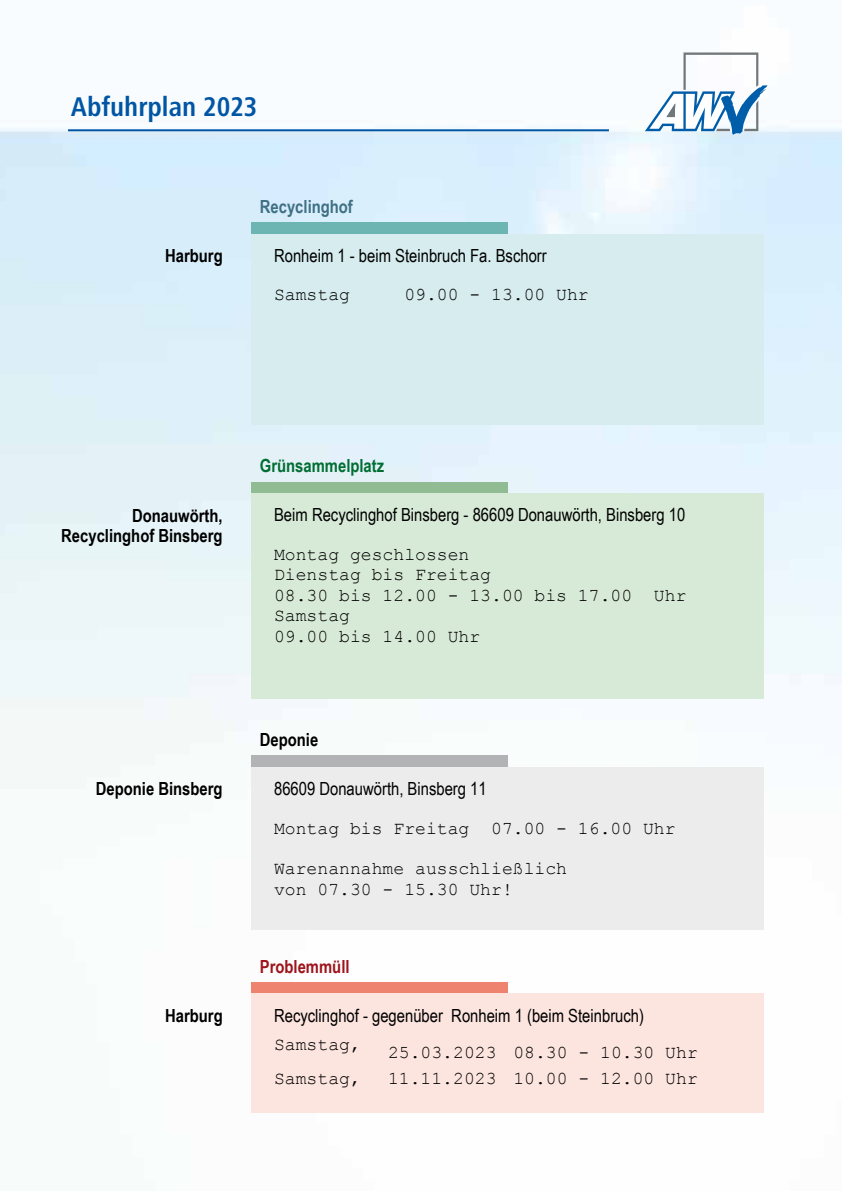
<style>
.page{position:relative;width:842px;height:1191px;background:#fff}
.page>*{position:absolute;margin:0;border:0;box-sizing:border-box;transform-origin:0 0}
.t1{font:700 28.2px "Arial Narrow";color:#1a65ab}
.t2{font:700 condensed 28px "Frutiger Next";color:#0056a4}
.t3{font:18px/20.4px "Courier New";color:#000}
.t4{font:18px "Arial Narrow";color:#000}
.t5{font:700 18px/20.8px "Arial Narrow";color:#000;text-align:right}
.t6{font:700 18px "Arial Narrow";color:#006e33}
.t7{font:700 18px "Arial Narrow";color:#3f7183}
.t8{font:700 18px "Arial Narrow";color:#9e141c}
</style>
<div class="page">
<hr style="left:68px;top:129px;width:541px;height:2px;background:#0056a4">
<svg style="left:645px;top:52px;width:123px;height:83px"></svg>
<div style="left:251px;top:222px;width:257px;height:12px;background:#6cb5b3"></div>
<div style="left:251px;top:234px;width:513px;height:190px;background:#d6ecee"></div>
<div style="left:251px;top:482px;width:257px;height:11px;background:#91bb92"></div>
<div style="left:251px;top:493px;width:513px;height:205px;background:#d7ead7"></div>
<div style="left:251px;top:755px;width:257px;height:12px;background:#b1b3b4"></div>
<div style="left:251px;top:767px;width:513px;height:163px;background:#ececed"></div>
<div style="left:251px;top:982px;width:257px;height:11px;background:#ee8370"></div>
<div style="left:251px;top:993px;width:513px;height:76px;background:#fce4df"></div>
<div style="left:251px;top:1069px;width:513px;height:26px;background:#fce4df"></div>
<div style="left:251px;top:1095px;width:513px;height:17px;background:#fce4df"></div>
<h2 class="t2" style="left:71px;top:90px;width:188px">Abfuhrplan 2023</h2>
<h1 class="t1" style="left:56px;top:95px;width:182px">Abfuhrplan 2023</h1>
<p class="t7" style="left:260px;top:193px;width:95px">Recyclinghof</p>
<p class="t5" style="left:165px;top:244px;width:59px">Harburg</p>
<p class="t4" style="left:274px;top:242px;width:274px">Ronheim 1 - beim Steinbruch Fa. Bschorr</p>
<p class="t3" style="left:274px;top:284px;width:77px">Samstag</p>
<p class="t3" style="left:404px;top:284px;width:186px">09.00 - 13.00 Uhr</p>
<p class="t6" style="left:260px;top:452px;width:126px">Grünsammelplatz</p>
<p class="t5" style="left:61px;top:504px;width:163px">Donauwörth,<br>Recyclinghof Binsberg</p>
<p class="t4" style="left:274px;top:502px;width:413px">Beim Recyclinghof Binsberg - 86609 Donauwörth, Binsberg 10</p>
<p class="t3" style="left:274px;top:543px;width:414px">Montag geschlossen<br>Dienstag bis Freitag<br>08.30 bis 12.00 - 13.00 bis 17.00 Uhr<br>Samstag<br>09.00 bis 14.00 Uhr</p>
<p class="t5" style="left:260px;top:728px;width:60px">Deponie</p>
<p class="t5" style="left:96px;top:777px;width:128px">Deponie Binsberg</p>
<p class="t4" style="left:274px;top:775px;width:214px">86609 Donauwörth, Binsberg 11</p>
<p class="t3" style="left:274px;top:817px;width:403px">Montag bis Freitag 07.00 - 16.00 Uhr</p>
<p class="t3" style="left:274px;top:858px;width:294px">Warenannahme ausschließlich von 07.30 - 15.30 Uhr!</p>
<p class="t5" style="left:165px;top:1004px;width:59px">Harburg</p>
<p class="t8" style="left:260px;top:952px;width:91px">Problemmüll</p>
<p class="t4" style="left:274px;top:1002px;width:371px">Recyclinghof - gegenüber Ronheim 1 (beim Steinbruch)</p>
<p class="t3" style="left:388px;top:1041px;width:110px">25.03.2023</p>
<p class="t3" style="left:274px;top:1033px;width:88px">Samstag,</p>
<p class="t3" style="left:513px;top:1041px;width:186px">08.30 - 10.30 Uhr</p>
<p class="t3" style="left:274px;top:1067px;width:88px">Samstag,</p>
<p class="t3" style="left:388px;top:1067px;width:311px">11.11.2023 10.00 - 12.00 Uhr</p>
</div>
